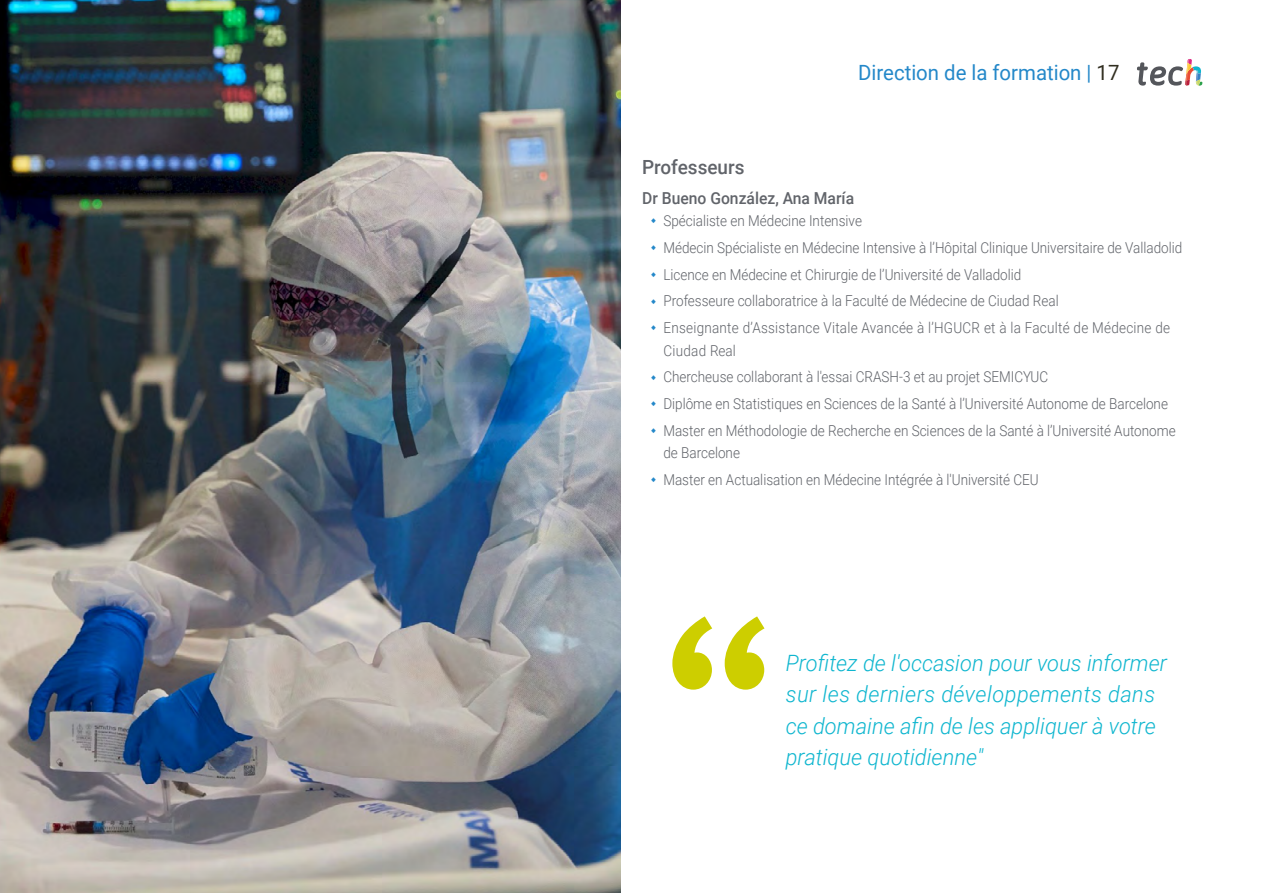
<style>
.page{position:relative;width:1263px;height:893px;background:#fff}
.page>*{position:absolute;margin:0;border:0;box-sizing:border-box;transform-origin:0 0}
.t1{font:italic 300 22.5px/31.5px "Roboto";color:#0fb6cf}
.t2{font:21px "Roboto";color:#2488c9}
.t3{font:500 19.5px "Roboto";color:#61646a}
.t4{font:500 16.5px "Roboto";color:#61646a;scale:.95 1}
.t5{font:300 15px/26.7px "Roboto";color:#61646a;scale:.9 1}
.s1{color:#312e20}
</style>
<div class="page">
<img style="left:0;top:0;width:621px;height:893px">
<svg style="left:672px;top:616px;width:92px;height:74px"></svg>
<svg style="left:1137px;top:59px;width:65px;height:27px"></svg>
<h2 class="t2" style="left:858px;top:57px;width:263px">Direction de la formation | <span class="s1">17</span></h2>
<h3 class="t3" style="left:642px;top:154px;width:104px">Professeurs</h3>
<p class="t4" style="left:642px;top:186px;width:225px">Dr Bueno González, Ana María</p>
<p class="t5" style="left:663px;top:207px;width:578px">Spécialiste en Médecine Intensive<br>Médecin Spécialiste en Médecine Intensive à l’Hôpital Clinique Universitaire de Valladolid Licence en Médecine et Chirurgie de l’Université de Valladolid<br>Professeure collaboratrice à la Faculté de Médecine de Ciudad Real<br>Enseignante d’Assistance Vitale Avancée à l’HGUCR et à la Faculté de Médecine de</p>
<p class="t5" style="left:663px;top:336px;width:571px">Ciudad Real<br>Chercheuse collaborant à l'essai CRASH-3 et au projet SEMICYUC<br>Diplôme en Statistiques en Sciences de la Santé à l’Université Autonome de Barcelone Master en Méthodologie de Recherche en Sciences de la Santé à l’Université Autonome</p>
<p class="t5" style="left:663px;top:439px;width:419px">de Barcelone<br>Master en Actualisation en Médecine Intégrée à l'Université CEU</p>
<h1 class="t1" style="left:786px;top:646px;width:383px">Profitez de l'occasion pour vous informer sur les derniers développements dans ce domaine afin de les appliquer à votre pratique quotidienne"</h1>
</div>
